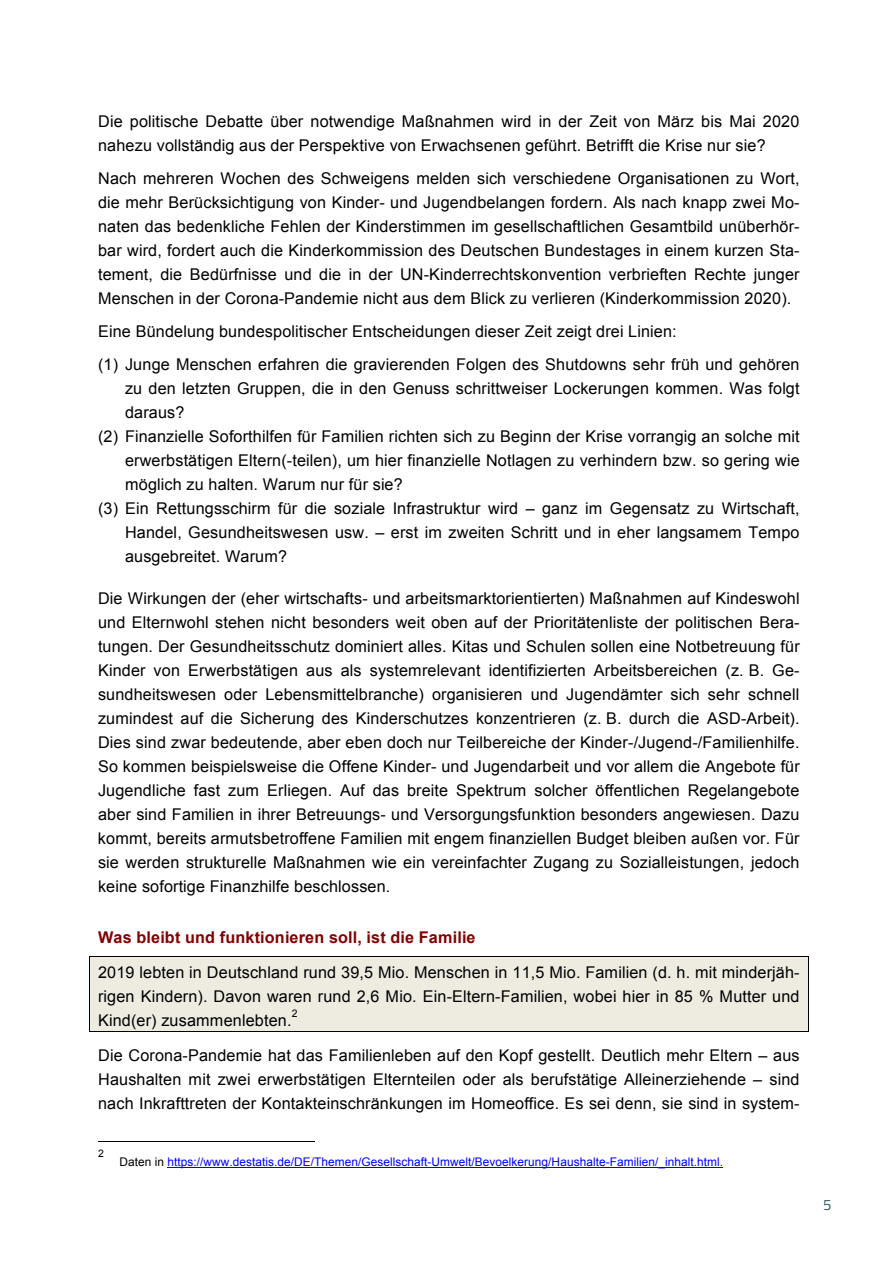
<style>
.page{position:relative;width:893px;height:1263px;background:#fff}
.page>*{position:absolute;margin:0;border:0;box-sizing:border-box;transform-origin:0 0}
.t1{font:16.2px/24px "Arial";letter-spacing:.01em;color:#000;text-align:justify}
.t2{font:700 16.2px "Arial";letter-spacing:.01em;color:#800000}
.t3{font:15px "Titillium";color:#365b63}
.t4{font:11.85px "Arial";letter-spacing:.005em;color:#00f}
.t5{font:10.5px "Arial";color:#000}
.s1{color:#000}
</style>
<div class="page">
<div style="left:90px;top:956px;width:718px;height:26px;background:#eeece1"></div>
<hr style="left:90px;top:956px;width:718px;height:1px;background:#000">
<div style="left:90px;top:982px;width:718px;height:24px;background:#eeece1"></div>
<div style="left:90px;top:1006px;width:718px;height:25px;background:#eeece1"></div>
<hr style="left:90px;top:1031px;width:718px;height:1px;background:#000">
<svg style="left:89px;top:956px;width:1px;height:76px"></svg>
<svg style="left:808px;top:956px;width:1px;height:76px"></svg>
<hr style="left:98px;top:1141px;width:216px;height:1px;background:#000">
<hr style="left:168px;top:1167px;width:555px;height:1px;background:#00f">
<p class="t1" style="left:98px;top:109px;width:703px">Die politische Debatte über notwendige Maßnahmen wird in der Zeit von März bis Mai 2020 nahezu vollständig aus der Perspektive von Erwachsenen geführt. Betrifft die Krise nur sie?</p>
<p class="t1" style="left:98px;top:166px;width:703px">Nach mehreren Wochen des Schweigens melden sich verschiedene Organisationen zu Wort, die mehr Berücksichtigung von Kinder- und Jugendbelangen fordern. Als nach knapp zwei Mo&shy;naten das bedenkliche Fehlen der Kinderstimmen im gesellschaftlichen Gesamtbild unüberhör&shy;bar wird, fordert auch die Kinderkommission des Deutschen Bundestages in einem kurzen Sta&shy;tement, die Bedürfnisse und die in der UN-Kinderrechtskonvention verbrieften Rechte junger Menschen in der Corona-Pandemie nicht aus dem Blick zu verlieren (Kinderkommission 2020).</p>
<p class="t1" style="left:98px;top:315px;width:703px;line-height:32.7px">Eine Bündelung bundespolitischer Entscheidungen dieser Zeit zeigt drei Linien:<br>(1) Junge Menschen erfahren die gravierenden Folgen des Shutdowns sehr früh und gehören</p>
<p class="t1" style="left:125px;top:376px;width:676px">zu den letzten Gruppen, die in den Genuss schrittweiser Lockerungen kommen. Was folgt</p>
<p class="t1" style="left:125px;top:400px;width:61px">daraus?</p>
<p class="t1" style="left:98px;top:424px;width:703px">(2) Finanzielle Soforthilfen für Familien richten sich zu Beginn der Krise vorrangig an solche mit</p>
<p class="t1" style="left:125px;top:448px;width:676px">erwerbstätigen Eltern(-teilen), um hier finanzielle Notlagen zu verhindern bzw. so gering wie</p>
<p class="t1" style="left:125px;top:472px;width:279px">möglich zu halten. Warum nur für sie?</p>
<p class="t1" style="left:98px;top:496px;width:703px">(3) Ein Rettungsschirm für die soziale Infrastruktur wird – ganz im Gegensatz zu Wirtschaft,</p>
<p class="t1" style="left:125px;top:520px;width:676px">Handel, Gesundheitswesen usw. – erst im zweiten Schritt und in eher langsamem Tempo</p>
<p class="t1" style="left:125px;top:544px;width:164px">ausgebreitet. Warum?</p>
<p class="t1" style="left:98px;top:586px;width:703px">Die Wirkungen der (eher wirtschafts- und arbeitsmarktorientierten) Maßnahmen auf Kindeswohl und Elternwohl stehen nicht besonders weit oben auf der Prioritätenliste der politischen Bera&shy;tungen. Der Gesundheitsschutz dominiert alles. Kitas und Schulen sollen eine Notbetreuung für Kinder von Erwerbstätigen aus als systemrelevant identifizierten Arbeitsbereichen (z. B. Ge&shy;sundheitswesen oder Lebensmittelbranche) organisieren und Jugendämter sich sehr schnell zumindest auf die Sicherung des Kinderschutzes konzentrieren (z. B. durch die ASD-Arbeit).<br>Dies sind zwar bedeutende, aber eben doch nur Teilbereiche der Kinder-/Jugend-/Familienhilfe.<br>So kommen beispielsweise die Offene Kinder- und Jugendarbeit und vor allem die Angebote für Jugendliche fast zum Erliegen. Auf das breite Spektrum solcher öffentlichen Regelangebote aber sind Familien in ihrer Betreuungs- und Versorgungsfunktion besonders angewiesen. Dazu kommt, bereits armutsbetroffene Familien mit engem finanziellen Budget bleiben außen vor. Für sie werden strukturelle Maßnahmen wie ein vereinfachter Zugang zu Sozialleistungen, jedoch keine sofortige Finanzhilfe beschlossen.</p>
<p class="t2" style="left:98px;top:926px;width:379px">Was bleibt und funktionieren soll, ist die Familie</p>
<p class="t1" style="left:98px;top:960px;width:703px">2019 lebten in Deutschland rund 39,5 Mio. Menschen in 11,5 Mio. Familien (d. h. mit minderjäh&shy;rigen Kindern). Davon waren rund 2,6 Mio. Ein-Eltern-Familien, wobei hier in 85 % Mutter und Kind(er) zusammenlebten.</p>
<p class="t5" style="left:292px;top:1006px;width:7px">2</p>
<p class="t1" style="left:98px;top:1044px;width:703px">Die Corona-Pandemie hat das Familienleben auf den Kopf gestellt. Deutlich mehr Eltern – aus Haushalten mit zwei erwerbstätigen Elternteilen oder als berufstätige Alleinerziehende – sind nach Inkrafttreten der Kontakteinschränkungen im Homeoffice. Es sei denn, sie sind in system-</p>
<p class="t5" style="left:98px;top:1147px;width:7px">2</p>
<p class="t4" style="left:119px;top:1154px;width:605px"><span class="s1">Daten in</span> https://www.destatis.de/DE/Themen/Gesellschaft-Umwelt/Bevoelkerung/Haushalte-Familien/_inhalt.html.</p>
<p class="t3" style="left:823px;top:1193px;width:10px">5</p>
</div>
